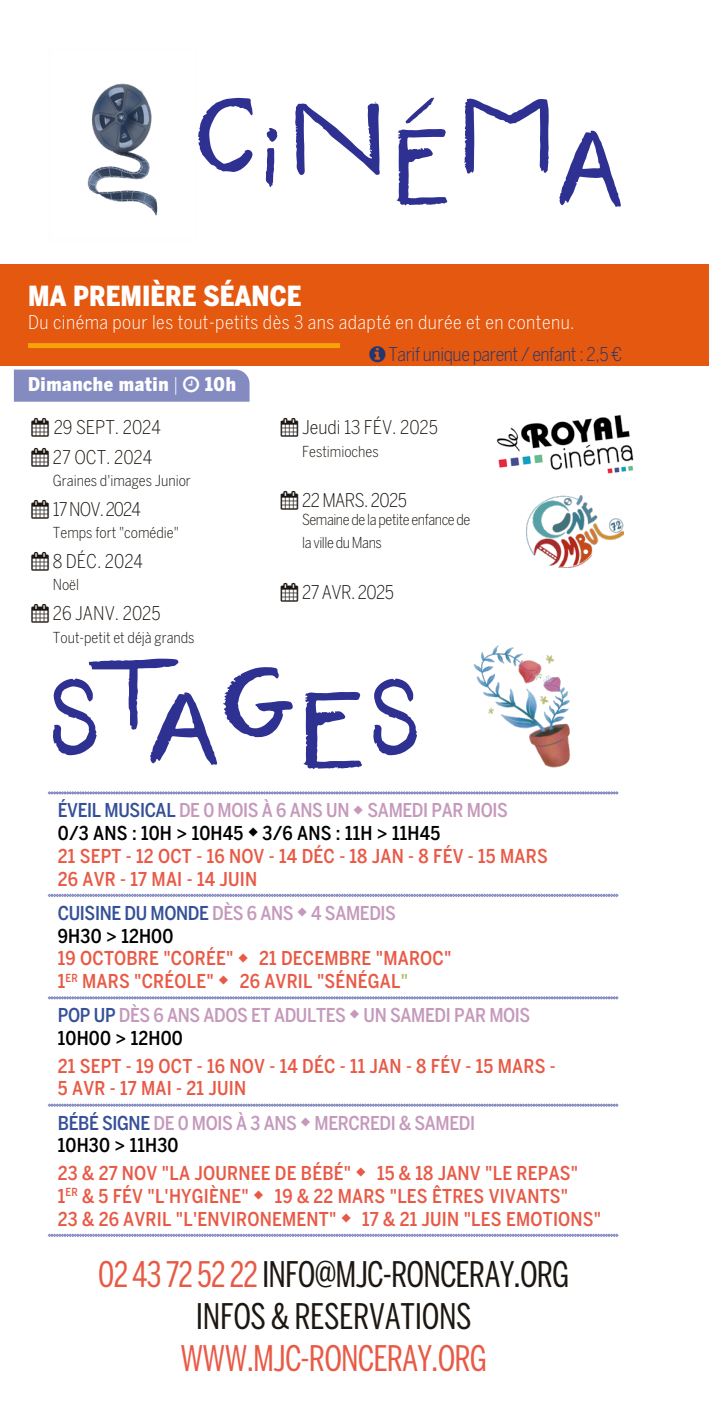
<style>
.page{position:relative;width:709px;height:1418px;background:#fff}
.page>*{position:absolute;margin:0;border:0;box-sizing:border-box;transform-origin:0 0}
.t1{font:extra-condensed 35px/42px "Benton Sans";letter-spacing:-.025em;color:#1d1712;text-align:center}
.t2{font:extra-condensed 35px "Benton Sans";letter-spacing:-.025em;color:#e85a46}
.t3{font:900 condensed 27.5px "Benton Sans";color:#fff}
.t4{font:500 condensed 19px/22.8px "Benton Sans";letter-spacing:.01em;color:#e85a46}
.t5{font:500 condensed 19px/22.8px "Benton Sans";letter-spacing:-.02em;color:#c599bc}
.t6{font:300 condensed 18.75px "Benton Sans";color:#1d1712}
.t7{font:300 condensed 18.75px "Benton Sans";letter-spacing:.025em;color:#fff}
.t8{font:300 condensed 18.75px "Benton Sans";letter-spacing:-.02em;color:#243671}
.t9{font:300 condensed 18.75px "Benton Sans";letter-spacing:-.03em;color:#1d1712}
.t10{font:900 condensed 18.75px "Benton Sans";letter-spacing:.03em;color:#fff}
.t11{font:300 condensed 18.75px "Benton Sans";letter-spacing:-.05em;color:#1d1712}
.t12{font:300 condensed 15px "Benton Sans";color:#1d1712}
.t13{font:300 condensed 15px/22.5px "Benton Sans";letter-spacing:-.03em;color:#1d1712}
.s1{font-weight:300}
.s2{color:#354f99}
.s3{color:#c599bc}
.s4{color:#000}
.s5{color:#adbf65}
.s6{color:#e85a46}
</style>
<div class="page">
<div style="left:0;top:265px;width:709px;height:101px;background:#e45810"></div>
<div style="left:28px;top:343px;width:312px;height:5px;background:#f6a10e"></div>
<img style="left:87px;top:83px;width:71px;height:133px">
<svg style="left:464px;top:98px;width:85px;height:76px"></svg>
<svg style="left:198px;top:98px;width:55px;height:74px"></svg>
<svg style="left:266px;top:148px;width:8px;height:39px"></svg>
<svg style="left:267px;top:128px;width:11px;height:14px"></svg>
<svg style="left:295px;top:102px;width:85px;height:73px"></svg>
<svg style="left:559px;top:130px;width:62px;height:77px"></svg>
<svg style="left:396px;top:97px;width:51px;height:109px"></svg>
<img style="left:455px;top:645px;width:160px;height:150px">
<svg style="left:223px;top:667px;width:70px;height:70px"></svg>
<svg style="left:303px;top:691px;width:59px;height:78px"></svg>
<svg style="left:53px;top:658px;width:164px;height:107px"></svg>
<svg style="left:373px;top:678px;width:44px;height:77px"></svg>
<img style="left:496px;top:414px;width:138px;height:60px">
<img style="left:526px;top:496px;width:97px;height:72px">
<svg style="left:48px;top:791px;width:570px;height:3px;background:#a3a9d0"></svg>
<svg style="left:48px;top:894px;width:570px;height:2px"></svg>
<svg style="left:48px;top:996px;width:570px;height:3px;background:#a2a8d0"></svg>
<svg style="left:48px;top:1103px;width:570px;height:3px"></svg>
<svg style="left:48px;top:1233px;width:570px;height:3px"></svg>
<div style="left:14px;top:369px;width:235px;height:33px;background:#848bc1"></div>
<h2 class="t3" style="left:28px;top:280px;width:275px">MA PREMIÈRE SÉANCE</h2>
<p class="t7" style="left:28px;top:311px;width:548px">Du cinéma pour les tout-petits dès 3 ans adapté en durée et en contenu.</p>
<p class="t10" style="left:28px;top:373px;width:152px">Dimanche matin <span class="s1">|</span></p>
<p class="t10" style="left:205px;top:373px;width:32px">10h</p>
<p class="t6" style="left:32px;top:416px;width:131px">▲ 29 SEPT. 2024</p>
<p class="t6" style="left:32px;top:446px;width:122px">▲ 27 OCT. 2024</p>
<p class="t12" style="left:53px;top:472px;width:139px">Graines d'images Junior</p>
<p class="t11" style="left:32px;top:498px;width:111px">▲ 17 NOV. 2024</p>
<p class="t12" style="left:53px;top:524px;width:128px">Temps fort "comédie"</p>
<p class="t6" style="left:32px;top:550px;width:113px">▲ 8 DÉC. 2024</p>
<p class="t12" style="left:53px;top:576px;width:28px">Noël</p>
<p class="t6" style="left:32px;top:602px;width:131px">▲ 26 JANV. 2025</p>
<p class="t12" style="left:53px;top:628px;width:143px">Tout-petit et déjà grands</p>
<p class="t8" style="left:388px;top:343px;width:235px">Tarif unique parent / enfant : 2,5 €</p>
<p class="t6" style="left:281px;top:416px;width:159px">▲ Jeudi 13 FÉV. 2025</p>
<p class="t12" style="left:302px;top:442px;width:78px">Festimioches</p>
<p class="t9" style="left:281px;top:490px;width:128px">▲ 22 MARS. 2025</p>
<p class="t13" style="left:302px;top:508px;width:170px">Semaine de la petite enfance de la ville du Mans</p>
<p class="t9" style="left:281px;top:581px;width:115px">▲ 27 AVR. 2025</p>
<p class="t4" style="left:58px;top:798px;width:491px"><span class="s2">ÉVEIL MUSICAL</span> <span class="s3">DE 0 MOIS À 6 ANS UN</span> <sup>◆</sup> <span class="s3">SAMEDI PAR MOIS<br></span><span class="s4">0/3 ANS : 10H &gt; 10H45</span> <sup>◆</sup> <span class="s4">3/6 ANS : 11H &gt; 11H45<br></span>21 SEPT - 12 OCT - 16 NOV - 14 DÉC - 18 JAN - 8 FÉV - 15 MARS 26 AVR - 17 MAI - 14 JUIN</p>
<p class="t4" style="left:58px;top:901px;width:395px"><span class="s2">CUISINE DU MONDE</span> <span class="s3">DÈS 6 ANS</span> <sup>◆</sup> <span class="s3">4 SAMEDIS<br></span><span class="s4">9H30 &gt; 12H00<br></span>19 OCTOBRE "CORÉE" ◆ 21 DECEMBRE "MAROC"<br>1<sup>ER</sup> MARS "CRÉOLE" ◆ 26 AVRIL "SÉNÉGAL<span class="s5">"</span></p>
<p class="t5" style="left:58px;top:1003px;width:474px"><span class="s2">POP UP</span> DÈS 6 ANS ADOS ET ADULTES ◆ UN SAMEDI PAR MOIS<br><span class="s4">10H00 &gt; 12H00</span></p>
<p class="t4" style="left:58px;top:1054px;width:499px">21 SEPT - 19 OCT - 16 NOV - 14 DÉC - 11 JAN - 8 FÉV - 15 MARS -<br>5 AVR - 17 MAI - 21 JUIN</p>
<p class="t5" style="left:58px;top:1111px;width:419px"><span class="s2">BÉBÉ SIGNE</span> DE 0 MOIS À 3 ANS ◆ MERCREDI &amp; SAMEDI<br><span class="s4">10H30 &gt; 11H30</span></p>
<p class="t4" style="left:58px;top:1161px;width:545px">23 &amp; 27 NOV "LA JOURNEE DE BÉBÉ" ◆ 15 &amp; 18 JANV "LE REPAS"<br>1<sup>ER</sup> &amp; 5 FÉV "L'HYGIÈNE" ◆ 19 &amp; 22 MARS "LES ÊTRES VIVANTS"<br>23 &amp; 26 AVRIL "L'ENVIRONEMENT" ◆ 17 &amp; 21 JUIN "LES EMOTIONS"</p>
<h1 class="t1" style="left:98px;top:1252px;width:472px"><span class="s6">02 43 72 52 22</span> INFO@MJC-RONCERAY.ORG<br>INFOS &amp; RESERVATIONS</h1>
<h1 class="t2" style="left:180px;top:1337px;width:308px">WWW.MJC-RONCERAY.ORG</h1>
</div>
